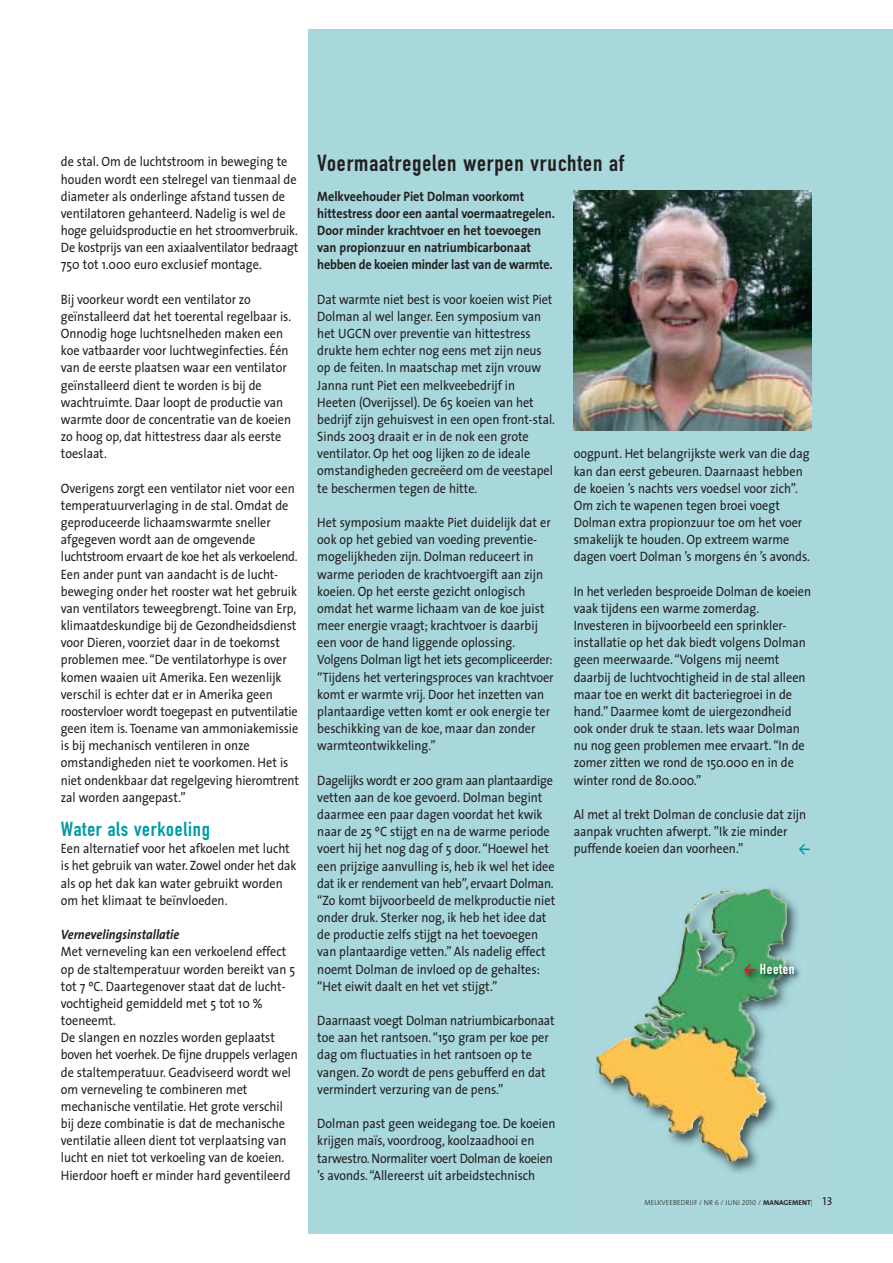
<style>
.page{position:relative;width:893px;height:1263px;background:#fff}
.page>*{position:absolute;margin:0;border:0;box-sizing:border-box;transform-origin:0 0}
.t1{font:22.95px "DIN Engschrift LT";letter-spacing:.035em;color:#231f20;scale:1.05 1}
.t2{font:20.1px "DIN Engschrift LT";letter-spacing:.035em;color:#009ca6;scale:1.05 1}
.t3{font:14.25px "DIN Engschrift LT";letter-spacing:.035em;color:#fff;scale:1.05 1}
.t4{font:13.65px/17.2px "The Sans";color:#231f20;scale:.9 1}
.t5{font:700 13.65px/17.2px "The Sans";letter-spacing:-.005em;color:#231f20;scale:.9 1}
.t6{font:italic 700 13.65px "The Sans";color:#231f20;scale:.9 1}
.t7{font:700 12.9px "DIN";color:#009ca6;scale:.9 1}
.t8{font:7.2px "The Sans Light Caps";letter-spacing:.005em;color:#231f20}
.s1{font-family:"DIN";font-weight:700;color:#d81920}
.s2{font-family:"The Sans";font-weight:700}
.s3{font-family:"The Sans Caps";font-size:11.4px}
</style>
<div class="page">
<div style="left:308px;top:29px;width:584px;height:1205px;background:#a8d7dc"></div>
<img style="left:573px;top:190px;width:238px;height:241px">
<img style="left:722px;top:889px;width:76px;height:284px">
<img style="left:596px;top:889px;width:170px;height:273px">
<img style="left:737px;top:955px;width:63px;height:116px">
<p class="t4" style="left:61px;top:154px;width:265px">de stal. Om de luchtstroom in beweging te houden wordt een stelregel van tienmaal de diameter als onderlinge afstand tussen de ventilatoren gehanteerd. Nadelig is wel de hoge geluidsproductie en het stroomverbruik.<br>De kostprijs van een axiaalventilator bedraagt 750 tot 1.000 euro exclusief montage.</p>
<p class="t4" style="left:61px;top:292px;width:257px">Bij voorkeur wordt een ventilator zo geïnstalleerd dat het toerental regelbaar is.<br>Onnodig hoge luchtsnelheden maken een koe vatbaarder voor luchtweginfecties. Één van de eerste plaatsen waar een ventilator geïnstalleerd dient te worden is bij de wachtruimte. Daar loopt de productie van warmte door de concentratie van de koeien zo hoog op, dat hittestress daar als eerste toeslaat.</p>
<p class="t4" style="left:61px;top:481px;width:266px">Overigens zorgt een ventilator niet voor een temperatuurverlaging in de stal. Omdat de geproduceerde lichaamswarmte sneller afgegeven wordt aan de omgevende luchtstroom ervaart de koe het als verkoelend.<br>Een ander punt van aandacht is de lucht&shy;beweging onder het rooster wat het gebruik van ventilators teweegbrengt. Toine van Erp, klimaatdeskundige bij de Gezondheidsdienst voor Dieren, voorziet daar in de toekomst problemen mee. “De ventilatorhype is over komen waaien uit Amerika. Een wezenlijk verschil is echter dat er in Amerika geen roostervloer wordt toegepast en putventilatie geen item is. Toename van ammoniakemissie is bij mechanisch ventileren in onze omstandigheden niet te voorkomen. Het is niet ondenkbaar dat regelgeving hieromtrent zal worden aangepast.”</p>
<h2 class="t2" style="left:61px;top:821px;width:143px">Water als verkoeling</h2>
<p class="t4" style="left:61px;top:841px;width:263px">Een alternatief voor het afkoelen met lucht is het gebruik van water. Zowel onder het dak als op het dak kan water gebruikt worden om het klimaat te beïnvloeden.</p>
<p class="t6" style="left:61px;top:926px;width:133px">Vernevelingsinstallatie</p>
<p class="t4" style="left:61px;top:944px;width:264px">Met verneveling kan een verkoelend effect op de staltemperatuur worden bereikt van 5 tot 7 ºC. Daartegenover staat dat de lucht&shy;vochtigheid gemiddeld met 5 tot 10 % toeneemt.<br>De slangen en nozzles worden geplaatst boven het voerhek. De fijne druppels verlagen de staltemperatuur. Geadviseerd wordt wel om verneveling te combineren met mechanische ventilatie. Het grote verschil bij deze combinatie is dat de mechanische ventilatie alleen dient tot verplaatsing van lucht en niet tot verkoeling van de koeien.<br>Hierdoor hoeft er minder hard geventileerd</p>
<h1 class="t1" style="left:317px;top:154px;width:294px">Voermaatregelen werpen vruchten af</h1>
<p class="t5" style="left:317px;top:189px;width:265px">Melkveehouder Piet Dolman voorkomt hittestress door een aantal voermaatregelen.<br>Door minder krachtvoer en het toevoegen van propionzuur en natriumbicarbonaat hebben de koeien minder last van de warmte.</p>
<p class="t4" style="left:317px;top:292px;width:265px">Dat warmte niet best is voor koeien wist Piet Dolman al wel langer. Een symposium van het UGCN over preventie van hittestress drukte hem echter nog eens met zijn neus op de feiten. In maatschap met zijn vrouw Janna runt Piet een melkveebedrijf in Heeten (Overijssel). De 65 koeien van het bedrijf zijn gehuisvest in een open front-stal.<br>Sinds 2003 draait er in de nok een grote ventilator. Op het oog lijken zo de ideale omstandigheden gecreëerd om de veestapel te beschermen tegen de hitte.</p>
<p class="t4" style="left:317px;top:515px;width:264px">Het symposium maakte Piet duidelijk dat er ook op het gebied van voeding preventie&shy;mogelijkheden zijn. Dolman reduceert in warme perioden de krachtvoergift aan zijn koeien. Op het eerste gezicht onlogisch omdat het warme lichaam van de koe juist meer energie vraagt; krachtvoer is daarbij een voor de hand liggende oplossing.<br>Volgens Dolman ligt het iets gecompliceerder: “Tijdens het verteringsproces van krachtvoer komt er warmte vrij. Door het inzetten van plantaardige vetten komt er ook energie ter beschikking van de koe, maar dan zonder warmteontwikkeling.”</p>
<p class="t4" style="left:317px;top:773px;width:266px">Dagelijks wordt er 200 gram aan plantaardige vetten aan de koe gevoerd. Dolman begint daarmee een paar dagen voordat het kwik naar de 25 ºC stijgt en na de warme periode voert hij het nog dag of 5 door. “Hoewel het een prijzige aanvulling is, heb ik wel het idee dat ik er rendement van heb”, ervaart Dolman. “Zo komt bijvoorbeeld de melkproductie niet onder druk. Sterker nog, ik heb het idee dat de productie zelfs stijgt na het toevoegen van plantaardige vetten.” Als nadelig effect noemt Dolman de invloed op de gehaltes: “Het eiwit daalt en het vet stijgt.”</p>
<p class="t4" style="left:317px;top:1013px;width:265px">Daarnaast voegt Dolman natriumbicarbonaat toe aan het rantsoen. “150 gram per koe per dag om fluctuaties in het rantsoen op te vangen. Zo wordt de pens gebufferd en dat vermindert verzuring van de pens.”</p>
<p class="t4" style="left:317px;top:1116px;width:266px">Dolman past geen weidegang toe. De koeien krijgen maïs, voordroog, koolzaadhooi en tarwestro. Normaliter voert Dolman de koeien ’s avonds. “Allereerst uit arbeidstechnisch</p>
<p class="t4" style="left:573px;top:446px;width:264px">oogpunt. Het belangrijkste werk van die dag kan dan eerst gebeuren. Daarnaast hebben de koeien ’s nachts vers voedsel voor zich”.<br>Om zich te wapenen tegen broei voegt Dolman extra propionzuur toe om het voer smakelijk te houden. Op extreem warme dagen voert Dolman ’s morgens én ’s avonds.</p>
<p class="t4" style="left:573px;top:584px;width:265px">In het verleden besproeide Dolman de koeien vaak tijdens een warme zomerdag.<br>Investeren in bijvoorbeeld een sprinkler&shy;installatie op het dak biedt volgens Dolman geen meerwaarde. “Volgens mij neemt daarbij de luchtvochtigheid in de stal alleen maar toe en werkt dit bacteriegroei in de hand.” Daarmee komt de uiergezondheid ook onder druk te staan. Iets waar Dolman nu nog geen problemen mee ervaart. “In de zomer zitten we rond de 150.000 en in de winter rond de 80.000.”</p>
<p class="t4" style="left:573px;top:807px;width:260px">Al met al trekt Dolman de conclusie dat zijn aanpak vruchten afwerpt. ”Ik zie minder puffende koeien dan voorheen.”</p>
<p class="t7" style="left:798px;top:840px;width:15px">&lt;</p>
<p class="t3" style="left:743px;top:963px;width:50px"><span class="s1">&lt;</span> Heeten</p>
<p class="t8" style="left:644px;top:1197px;width:189px">MELKVEEBEDRIJF / NR 6 / JUNI 2010 / <span class="s2">MANAGEMENT</span>| <span class="s3">13</span></p>
</div>
